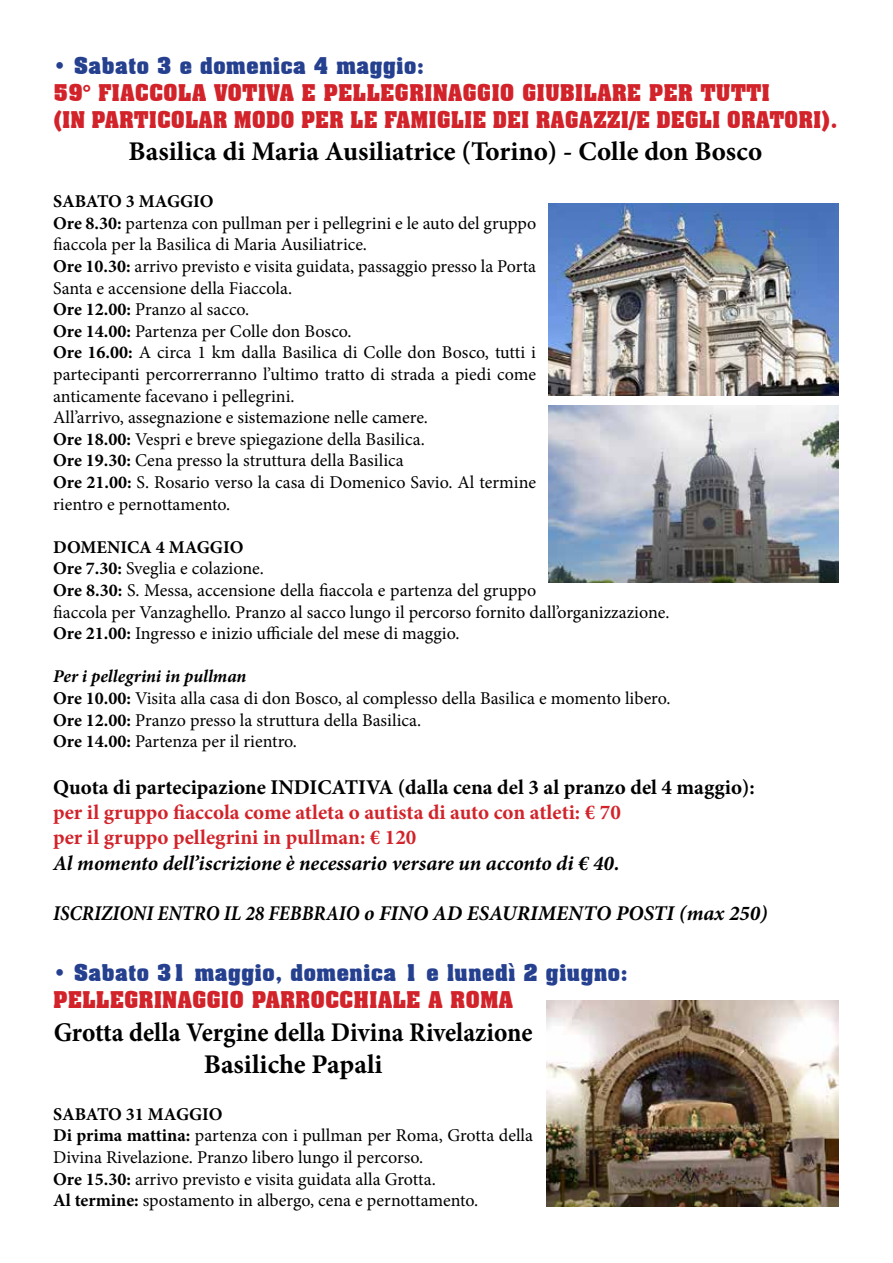
<style>
.page{position:relative;width:893px;height:1263px;background:#fff}
.page>*{position:absolute;margin:0;border:0;box-sizing:border-box;transform-origin:0 0}
.t1{font:700 27px/32.4px "Minion Pro";color:#000;text-align:center;scale:.94 1}
.t2{font:700 27px "Minion Pro";color:#000}
.t3{font:700 22.5px/27px "Aachen BT";color:#d2232a}
.t4{font:700 22.5px "Aachen BT";color:#25408f}
.t5{font:700 21px/25.2px "Minion Pro";color:#d2232a}
.t6{font:700 21px "Minion Pro";color:#000}
.t7{font:italic 700 21px "Minion Pro";color:#000;scale:.91 1}
.t8{font:italic 700 21px "Minion Pro";color:#000}
.t9{font:18px/21.6px "Minion Pro";color:#000}
.s1{font-weight:700}
.s2{font-weight:700;font-style:italic}
</style>
<div class="page">
<img style="left:549px;top:203px;width:289px;height:192px">
<img style="left:549px;top:405px;width:289px;height:178px">
<img style="left:546px;top:1001px;width:292px;height:205px">
<p class="t4" style="left:53px;top:52px;width:372px">• Sabato 3 e domenica 4 maggio:</p>
<p class="t3" style="left:53px;top:79px;width:786px">59° FIACCOLA VOTIVA E PELLEGRINAGGIO GIUBILARE PER TUTTI<br>(IN PARTICOLAR MODO PER LE FAMIGLIE DEI RAGAZZI/E DEGLI ORATORI).</p>
<h1 class="t2" style="left:129px;top:133px;width:635px">Basilica di Maria Ausiliatrice (Torino) - Colle don Bosco</h1>
<p class="t9" style="left:53px;top:191px;width:485px"><span class="s1">SABATO 3 MAGGIO<br>Ore 8.30:</span> partenza con pullman per i pellegrini e le auto del gruppo fiaccola per la Basilica di Maria Ausiliatrice.<br><span class="s1">Ore 10.30:</span> arrivo previsto e visita guidata, passaggio presso la Porta Santa e accensione della Fiaccola.<br><span class="s1">Ore 12.00:</span> Pranzo al sacco.<br><span class="s1">Ore 14.00:</span> Partenza per Colle don Bosco.<br><span class="s1">Ore 16.00:</span> A circa 1 km dalla Basilica di Colle don Bosco, tutti i partecipanti percorrerranno l’ultimo tratto di strada a piedi come anticamente facevano i pellegrini.<br>All’arrivo, assegnazione e sistemazione nelle camere.<br><span class="s1">Ore 18.00:</span> Vespri e breve spiegazione della Basilica.<br><span class="s1">Ore 19.30:</span> Cena presso la struttura della Basilica<br><span class="s1">Ore 21.00:</span> S. Rosario verso la casa di Domenico Savio. Al termine rientro e pernottamento.</p>
<p class="t9" style="left:53px;top:536px;width:618px"><span class="s1">DOMENICA 4 MAGGIO<br>Ore 7.30:</span> Sveglia e colazione.<br><span class="s1">Ore 8.30:</span> S. Messa, accensione della fiaccola e partenza del gruppo<br>fiaccola per Vanzaghello. Pranzo al sacco lungo il percorso fornito dall’organizzazione.<br><span class="s1">Ore 21.00:</span> Ingresso e inizio ufficiale del mese di maggio.</p>
<p class="t9" style="left:53px;top:666px;width:619px"><span class="s2">Per i pellegrini in pullman<br></span><span class="s1">Ore 10.00:</span> Visita alla casa di don Bosco, al complesso della Basilica e momento libero.<br><span class="s1">Ore 12.00:</span> Pranzo presso la struttura della Basilica.<br><span class="s1">Ore 14.00:</span> Partenza per il rientro.</p>
<p class="t6" style="left:53px;top:772px;width:703px">Quota di partecipazione INDICATIVA (dalla cena del 3 al pranzo del 4 maggio):</p>
<p class="t5" style="left:53px;top:800px;width:569px">per il gruppo fiaccola come atleta o autista di auto con atleti: € 70 per il gruppo pellegrini in pullman: € 120</p>
<p class="t8" style="left:53px;top:848px;width:568px">Al momento dell’iscrizione è necessario versare un acconto di € 40.</p>
<p class="t7" style="left:53px;top:898px;width:787px">ISCRIZIONI ENTRO IL 28 FEBBRAIO o FINO AD ESAURIMENTO POSTI (max 250)</p>
<p class="t4" style="left:53px;top:959px;width:576px">• Sabato 31 maggio, domenica 1 e lunedì 2 giugno:</p>
<p class="t3" style="left:53px;top:986px;width:462px">PELLEGRINAGGIO PARROCCHIALE A ROMA</p>
<h1 class="t1" style="left:54px;top:1015px;width:511px">Grotta della Vergine della Divina Rivelazione<br>Basiliche Papali</h1>
<p class="t9" style="left:53px;top:1103px;width:481px"><span class="s1">SABATO 31 MAGGIO<br>Di prima mattina:</span> partenza con i pullman per Roma, Grotta della Divina Rivelazione. Pranzo libero lungo il percorso.<br><span class="s1">Ore 15.30:</span> arrivo previsto e visita guidata alla Grotta.<br><span class="s1">Al termine:</span> spostamento in albergo, cena e pernottamento.</p>
</div>
